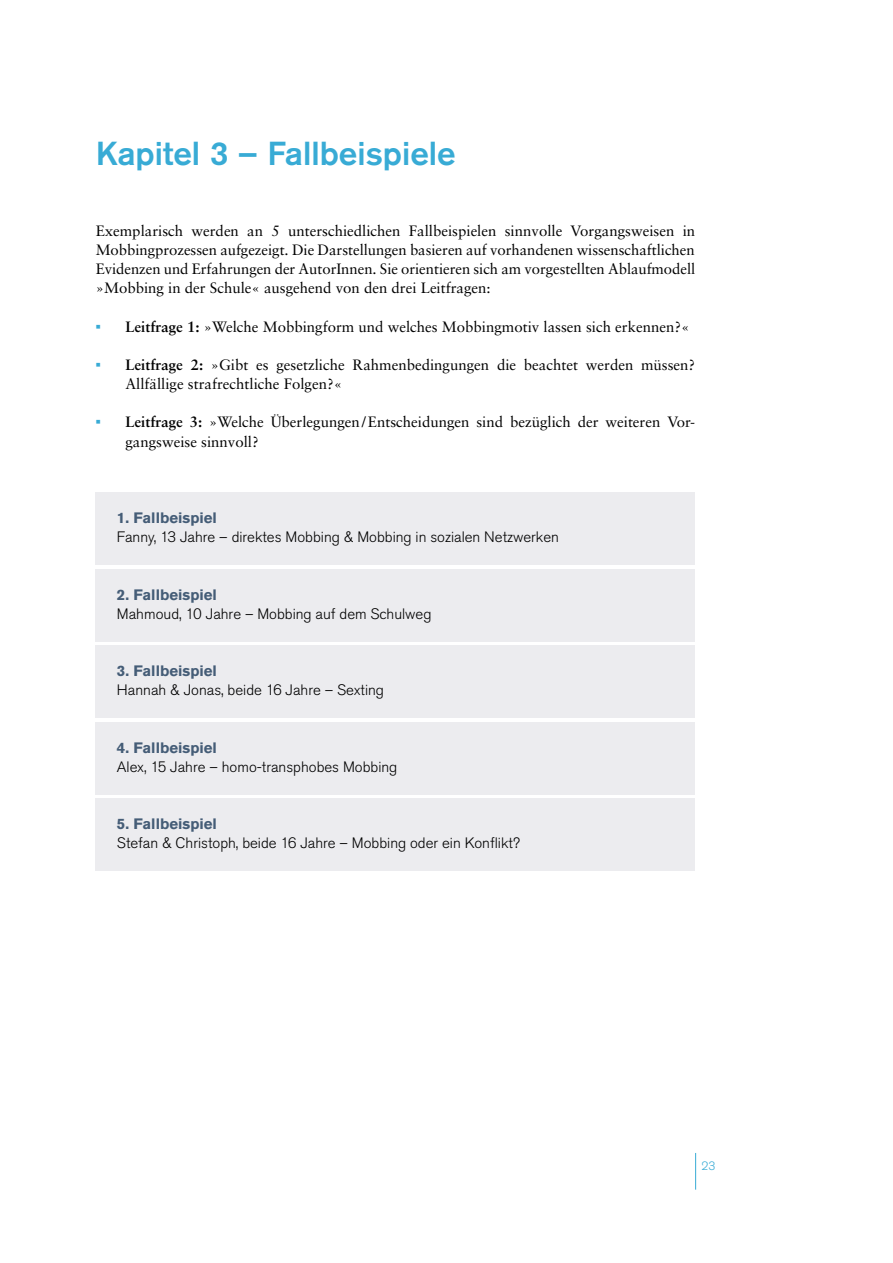
<style>
.page{position:relative;width:893px;height:1263px;background:#fff}
.page>*{position:absolute;margin:0;border:0;box-sizing:border-box;transform-origin:0 0}
.Überschrift_1_ohne_Nummer{font:500 33px "Akzidenz Grotesk Pro";color:#38abd5}
.Lauftext{font:15px/19.2px "Sabon LT Pro";color:#000}
.Infokasten_Tipp_Text{font:300 15px "Akzidenz Grotesk Pro";color:#000}
.Infokasten_Tipp_Überschrift_H3{font:700 15px "Akzidenz Grotesk Pro";color:#455d77}
.t1{font:300 12px "Akzidenz Grotesk Pro";color:#38abd5}
.s1{font-family:"Akzidenz Grotesk Pro";font-weight:700;color:#38abd5}
.s2{font-weight:700}
</style>
<div class="page">
<hr style="left:695px;top:1153px;width:1px;height:36px;background:#38abd5">
<div style="left:96px;top:493px;width:599px;height:53px;background:#ececef"></div>
<div style="left:96px;top:518px;width:599px;height:47px;background:#ececef"></div>
<div style="left:96px;top:569px;width:599px;height:53px;background:#ececef"></div>
<div style="left:96px;top:595px;width:599px;height:47px;background:#ececef"></div>
<div style="left:96px;top:646px;width:599px;height:53px;background:#ececef"></div>
<div style="left:96px;top:671px;width:599px;height:47px;background:#ececef"></div>
<div style="left:96px;top:722px;width:599px;height:53px;background:#ececef"></div>
<div style="left:96px;top:748px;width:599px;height:47px;background:#ececef"></div>
<div style="left:96px;top:799px;width:599px;height:53px;background:#ececef"></div>
<div style="left:96px;top:824px;width:599px;height:47px;background:#ececef"></div>
<h2 class="Überschrift_1_ohne_Nummer" style="left:96px;top:132px;width:362px">Kapitel 3 – Fallbeispiele</h2>
<p class="Lauftext" style="left:96px;top:221px;width:601px;text-align:justify">Exemplarisch werden an 5 unterschiedlichen Fallbeispielen sinnvolle Vorgangsweisen in Mobbingprozessen aufgezeigt. Die Darstellungen basieren auf vorhandenen wissenschaftlichen Evidenzen und Erfahrungen der AutorInnen. Sie orientieren sich am vorgestellten Ablaufmodell »Mobbing in der Schule« ausgehend von den drei Leitfragen:</p>
<p class="Lauftext" style="left:96px;top:316px;width:595px"><span class="s1">•</span> <span class="s2">Leitfrage 1:</span> »Welche Mobbingform und welches Mobbingmotiv lassen sich erkennen?«</p>
<p class="Lauftext" style="left:125px;top:355px;width:571px;text-indent:-30px"><span class="s1">•</span> <span class="s2">Leitfrage 2:</span> »Gibt es gesetzliche Rahmenbedingungen die beachtet werden müssen?<br>Allfällige strafrechtliche Folgen?«</p>
<p class="Lauftext" style="left:125px;top:412px;width:571px;text-indent:-30px"><span class="s1">•</span> <span class="s2">Leitfrage 3:</span> »Welche Überlegungen/Entscheidungen sind bezüglich der weiteren Vor&shy;gangsweise sinnvoll?</p>
<h3 class="Infokasten_Tipp_Überschrift_H3" style="left:117px;top:508px;width:102px">1. Fallbeispiel</h3>
<p class="Infokasten_Tipp_Text" style="left:117px;top:527px;width:444px">Fanny, 13 Jahre – direktes Mobbing &amp; Mobbing in sozialen Netzwerken</p>
<h3 class="Infokasten_Tipp_Überschrift_H3" style="left:117px;top:585px;width:102px">2. Fallbeispiel</h3>
<p class="Infokasten_Tipp_Text" style="left:117px;top:604px;width:316px">Mahmoud, 10 Jahre – Mobbing auf dem Schulweg</p>
<h3 class="Infokasten_Tipp_Überschrift_H3" style="left:117px;top:661px;width:102px">3. Fallbeispiel</h3>
<p class="Infokasten_Tipp_Text" style="left:117px;top:680px;width:269px">Hannah &amp; Jonas, beide 16 Jahre – Sexting</p>
<h3 class="Infokasten_Tipp_Überschrift_H3" style="left:117px;top:738px;width:102px">4. Fallbeispiel</h3>
<p class="Infokasten_Tipp_Text" style="left:117px;top:757px;width:282px">Alex, 15 Jahre – homo-transphobes Mobbing</p>
<h3 class="Infokasten_Tipp_Überschrift_H3" style="left:117px;top:814px;width:102px">5. Fallbeispiel</h3>
<p class="Infokasten_Tipp_Text" style="left:117px;top:833px;width:405px">Stefan &amp; Christoph, beide 16 Jahre – Mobbing oder ein Konflikt?</p>
<p class="t1" style="left:702px;top:1158px;width:15px">23</p>
</div>
